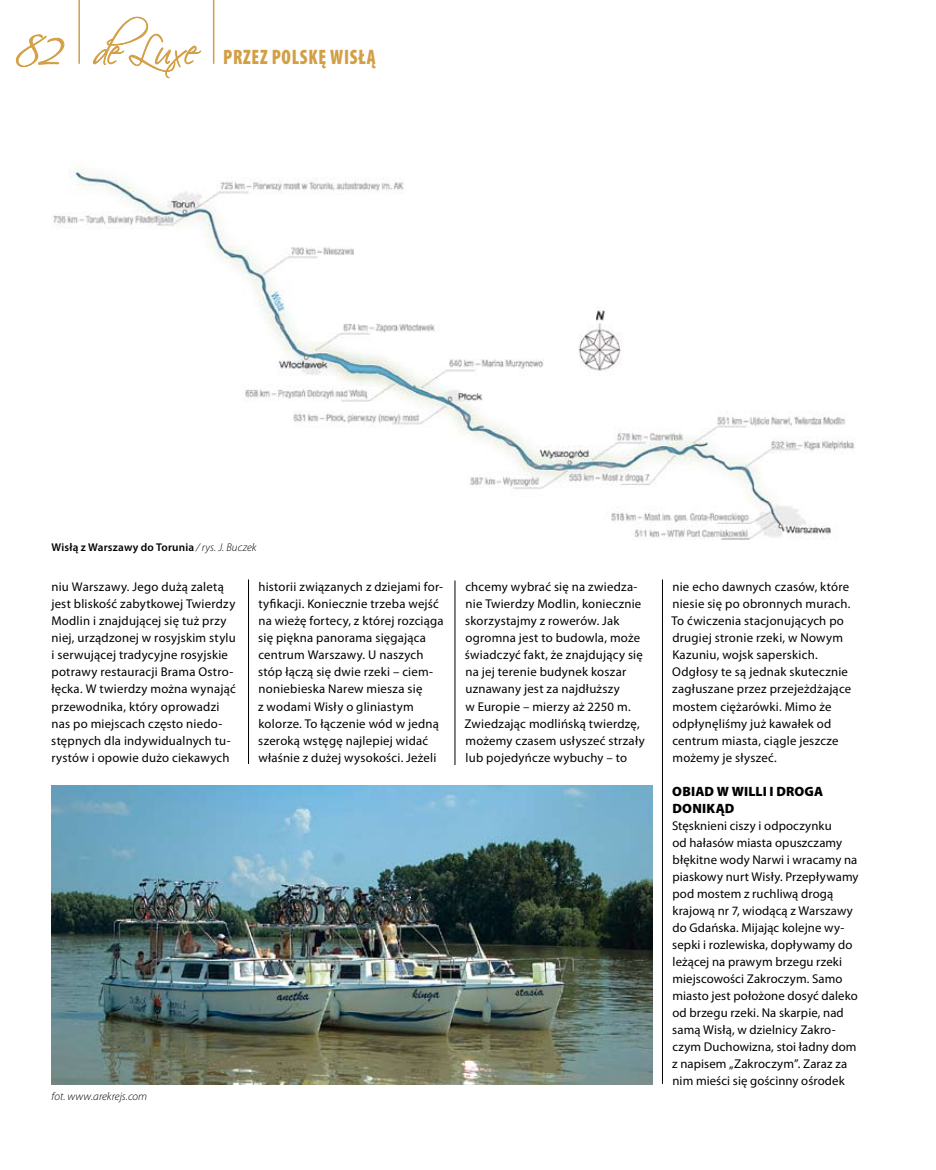
<style>
.page{position:relative;width:936px;height:1170px;background:#fff}
.page>*{position:absolute;margin:0;border:0;box-sizing:border-box;transform-origin:0 0}
.t1{font:900 condensed 21px "Myriad Pro";letter-spacing:.04em;color:#d39f45;scale:.9 1}
.t2{font:900 13.5px/17px "Myriad Pro";letter-spacing:.01em;color:#000}
.t3{font:12.75px/17px "Myriad Pro";letter-spacing:.015em;color:#000}
.t4{font:600 11.25px "Myriad Pro";letter-spacing:.015em;color:#000}
.t5{font:italic 300 11.25px "Myriad Pro";letter-spacing:.005em;color:#000}
.s1{font-family:"Scriptina";font-weight:400;font-stretch:normal;font-size:49.5px}
.s2{font-family:"Scriptina";font-weight:400;font-stretch:normal;font-size:40.5px}
.s3{font-weight:300;font-style:italic}
</style>
<div class="page">
<hr style="left:248px;top:579px;width:1px;height:184px;background:#000">
<hr style="left:454px;top:580px;width:1px;height:185px;background:#000">
<hr style="left:662px;top:579px;width:1px;height:504px;background:#000">
<hr style="left:78px;top:0;width:2px;height:64px;background:#d39f45">
<svg style="left:16px;top:34px;width:49px;height:33px"></svg>
<hr style="left:213px;top:0;width:1px;height:64px;background:#d39f45">
<svg style="left:93px;top:17px;width:108px;height:61px"></svg>
<img style="left:53px;top:169px;width:802px;height:371px">
<img style="left:51px;top:785px;width:601px;height:299px">
<h1 class="t1" style="left:15px;top:43px;width:402px"><span class="s1">82</span> <span class="s2">de Luxe</span> PRZEZ POLSKĘ WISŁĄ</h1>
<p class="t4" style="left:52px;top:540px;width:206px">Wisłą z Warszawy do Torunia <span class="s3">/ rys. J. Buczek</span></p>
<p class="t3" style="left:51px;top:578px;width:186px">niu Warszawy. Jego dużą zaletą jest bliskość zabytkowej Twierdzy<br>Modlin i znajdującej się tuż przy niej, urządzonej w rosyjskim stylu i serwującej tradycyjne rosyjskie potrawy restauracji Brama Ostro&shy;łęcka. W twierdzy można wynająć przewodnika, który oprowadzi nas po miejscach często niedo&shy;stępnych dla indywidualnych tu&shy;rystów i opowie dużo ciekawych</p>
<p class="t3" style="left:258px;top:578px;width:187px">historii związanych z dziejami for&shy;tyfikacji. Koniecznie trzeba wejść na wieżę fortecy, z której rozciąga się piękna panorama sięgająca centrum Warszawy. U naszych stóp łączą się dwie rzeki – ciem&shy;noniebieska Narew miesza się<br>z wodami Wisły o gliniastym kolorze. To łączenie wód w jedną szeroką wstęgę najlepiej widać właśnie z dużej wysokości. Jeżeli</p>
<p class="t3" style="left:464px;top:578px;width:182px">chcemy wybrać się na zwiedza&shy;nie Twierdzy Modlin, koniecznie skorzystajmy z rowerów. Jak ogromna jest to budowla, może świadczyć fakt, że znajdujący się na jej terenie budynek koszar uznawany jest za najdłuższy<br>w Europie – mierzy aż 2250 m.<br>Zwiedzając modlińską twierdzę, możemy czasem usłyszeć strzały lub pojedyńcze wybuchy – to</p>
<p class="t3" style="left:671px;top:578px;width:181px">nie echo dawnych czasów, które niesie się po obronnych murach.<br>To ćwiczenia stacjonujących po drugiej stronie rzeki, w Nowym<br>Kazuniu, wojsk saperskich.<br>Odgłosy te są jednak skutecznie zagłuszane przez przejeżdżające mostem ciężarówki. Mimo że odpłynęliśmy już kawałek od centrum miasta, ciągle jeszcze możemy je słyszeć.</p>
<p class="t2" style="left:672px;top:782px;width:152px">OBIAD W WILLI I DROGA<br>DONIKĄD</p>
<p class="t3" style="left:672px;top:816px;width:188px">Stęsknieni ciszy i odpoczynku<br>od hałasów miasta opuszczamy błękitne wody Narwi i wracamy na piaskowy nurt Wisły. Przepływamy pod mostem z ruchliwą drogą krajową nr 7, wiodącą z Warszawy do Gdańska. Mijając kolejne wy&shy;sepki i rozlewiska, dopływamy do leżącej na prawym brzegu rzeki miejscowości Zakroczym. Samo miasto jest położone dosyć daleko od brzegu rzeki. Na skarpie, nad samą Wisłą, w dzielnicy Zakro&shy;czym Duchowizna, stoi ładny dom z napisem „Zakroczym”. Zaraz za nim mieści się gościnny ośrodek</p>
<p class="t5" style="left:52px;top:1089px;width:97px">fot. www.arekrejs.com</p>
</div>
